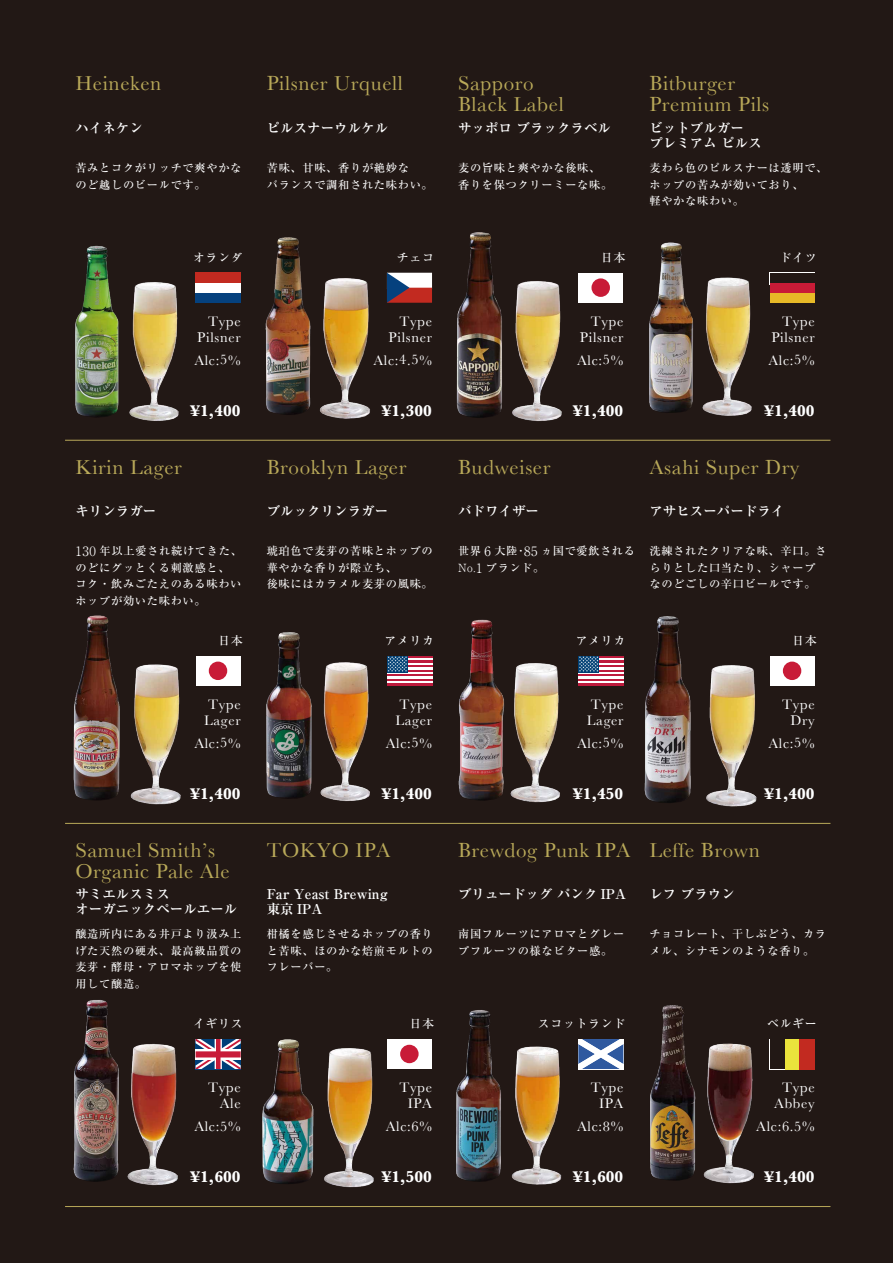
<style>
.page{position:relative;width:893px;height:1263px;background:#221815}
.page>*{position:absolute;margin:0;border:0;box-sizing:border-box;transform-origin:0 0}
.t1{font:21px/21px "Baskerville";letter-spacing:.03em;color:#b9a959}
.t2{font:700 16.2px "Baskerville";color:#fff}
.t3{font:14.4px/16.5px "Baskerville";letter-spacing:.05em;color:#fff;text-align:right}
.t4{font:700 13.5px/15px "Ryumin Pro";color:#fff}
.t5{font:500 12px "Ryumin Pro";letter-spacing:.05em;color:#fff}
.t6{font:500 11.25px/16.5px "Ryumin Pro";letter-spacing:.06em;color:#fff}
.s1{font-weight:300;font-size:12.9px}
.s2{font-weight:300}
</style>
<div class="page">
<hr style="left:65px;top:823px;width:765px;height:1px;background:#b9a959">
<img style="left:262px;top:1039px;width:112px;height:149px">
<div style="left:387px;top:1039px;width:45px;height:30px;background:#fff"></div>
<div style="left:400px;top:1045px;width:19px;height:18px;background:#c81b37;border-radius:50%"></div>
<img style="left:644px;top:616px;width:113px;height:191px">
<div style="left:770px;top:656px;width:44px;height:30px;background:#fff"></div>
<div style="left:783px;top:662px;width:18px;height:18px;background:#c81b37;border-radius:50%"></div>
<img style="left:73px;top:615px;width:108px;height:190px">
<div style="left:196px;top:656px;width:44px;height:30px;background:#fff"></div>
<div style="left:209px;top:662px;width:18px;height:18px;background:#c81b37;border-radius:50%"></div>
<img style="left:456px;top:232px;width:106px;height:189px">
<div style="left:578px;top:273px;width:45px;height:30px;background:#fff"></div>
<div style="left:591px;top:278px;width:19px;height:19px;background:#c81b37;border-radius:50%"></div>
<img style="left:75px;top:245px;width:104px;height:176px">
<div style="left:196px;top:273px;width:45px;height:30px;background:#fff"></div>
<div style="left:196px;top:273px;width:45px;height:10px;background:#c22a20"></div>
<div style="left:196px;top:293px;width:45px;height:10px;background:#05417e"></div>
<hr style="left:65px;top:440px;width:765px;height:1px;background:#b9a959">
<img style="left:649px;top:242px;width:103px;height:174px">
<div style="left:770px;top:283px;width:45px;height:10px;background:#c81b37"></div>
<div style="left:770px;top:293px;width:45px;height:10px;background:#e7b927"></div>
<img style="left:650px;top:1005px;width:103px;height:179px">
<div style="left:785px;top:1039px;width:15px;height:30px;background:#eae33c"></div>
<div style="left:800px;top:1039px;width:15px;height:30px;background:#c22a20"></div>
<img style="left:265px;top:237px;width:105px;height:182px">
<svg style="left:387px;top:273px;width:45px;height:30px"></svg>
<img style="left:73px;top:1000px;width:105px;height:186px">
<svg style="left:196px;top:1039px;width:45px;height:30px"></svg>
<img style="left:266px;top:632px;width:104px;height:170px">
<hr style="left:387px;top:656px;width:45px;height:2px;background:#bd1a3c">
<hr style="left:387px;top:658px;width:45px;height:2px;background:#fff">
<hr style="left:387px;top:660px;width:45px;height:3px;background:#bd1a3c">
<hr style="left:387px;top:663px;width:45px;height:2px;background:#fff">
<hr style="left:387px;top:665px;width:45px;height:2px;background:#bd1a3c">
<hr style="left:387px;top:667px;width:45px;height:3px;background:#fff">
<hr style="left:387px;top:670px;width:45px;height:2px;background:#bd1a3c">
<hr style="left:387px;top:672px;width:45px;height:2px;background:#fff">
<hr style="left:387px;top:674px;width:45px;height:3px;background:#bd1a3c">
<hr style="left:387px;top:677px;width:45px;height:2px;background:#fff">
<hr style="left:387px;top:679px;width:45px;height:2px;background:#bd1a3c">
<hr style="left:387px;top:681px;width:45px;height:3px;background:#fff">
<hr style="left:387px;top:684px;width:45px;height:2px;background:#bd1a3c">
<div style="left:387px;top:656px;width:21px;height:16px;background:#004074"></div>
<svg style="left:388px;top:656px;width:19px;height:16px"></svg>
<hr style="left:65px;top:1206px;width:765px;height:1px;background:#b9a959">
<img style="left:458px;top:619px;width:102px;height:184px">
<hr style="left:578px;top:656px;width:45px;height:2px;background:#bd1a3c">
<hr style="left:578px;top:658px;width:45px;height:2px;background:#fff">
<hr style="left:578px;top:660px;width:45px;height:3px;background:#bd1a3c">
<hr style="left:578px;top:663px;width:45px;height:2px;background:#fff">
<hr style="left:578px;top:665px;width:45px;height:2px;background:#bd1a3c">
<hr style="left:578px;top:667px;width:45px;height:3px;background:#fff">
<hr style="left:578px;top:670px;width:45px;height:2px;background:#bd1a3c">
<hr style="left:578px;top:672px;width:45px;height:2px;background:#fff">
<hr style="left:578px;top:674px;width:45px;height:3px;background:#bd1a3c">
<hr style="left:578px;top:677px;width:45px;height:2px;background:#fff">
<hr style="left:578px;top:679px;width:45px;height:2px;background:#bd1a3c">
<hr style="left:578px;top:681px;width:45px;height:3px;background:#fff">
<hr style="left:578px;top:684px;width:45px;height:2px;background:#bd1a3c">
<div style="left:578px;top:656px;width:21px;height:16px;background:#004074"></div>
<svg style="left:579px;top:656px;width:19px;height:16px"></svg>
<img style="left:456px;top:1010px;width:106px;height:175px">
<svg style="left:578px;top:1039px;width:45px;height:30px"></svg>
<h1 class="t1" style="left:75px;top:73px;width:87px">Heineken</h1>
<p class="t4" style="left:75px;top:119px;width:69px">ハイネケン</p>
<p class="t6" style="left:75px;top:159px;width:168px">苦みとコクがリッチで爽やかなのど越しのビールです。</p>
<p class="t5" style="left:193px;top:248px;width:51px">オランダ</p>
<p class="t3" style="left:197px;top:313px;width:45px">Type<br>Pilsner</p>
<p class="t3" style="left:194px;top:352px;width:48px">Alc:5%</p>
<h2 class="t2" style="left:190px;top:401px;width:52px">¥1,400</h2>
<h1 class="t1" style="left:75px;top:456px;width:108px">Kirin Lager</h1>
<p class="t4" style="left:75px;top:503px;width:82px">キリンラガー</p>
<p class="t6" style="left:75px;top:542px;width:168px"><span class="s1">130</span> 年以上愛され続けてきた、のどにグッとくる刺激感と、コク・飲みごたえのある味わいホップが効いた味わい。</p>
<p class="t5" style="left:218px;top:631px;width:26px">日本</p>
<p class="t3" style="left:204px;top:696px;width:38px;text-align:left">Type<br>Lager</p>
<p class="t3" style="left:194px;top:735px;width:48px">Alc:5%</p>
<h2 class="t2" style="left:190px;top:784px;width:52px">¥1,400</h2>
<h1 class="t1" style="left:75px;top:839px;width:156px">Samuel Smith’s<br>Organic Pale Ale</h1>
<p class="t4" style="left:75px;top:886px;width:163px">サミエルスミス<br>オーガニックペールエール</p>
<p class="t6" style="left:75px;top:925px;width:168px;text-align:justify">醸造所内にある井戸より汲み上げた天然の硬水、最高級品質の麦芽・酵母・アロマホップを使用して醸造。</p>
<p class="t5" style="left:193px;top:1014px;width:51px">イギリス</p>
<p class="t3" style="left:208px;top:1079px;width:34px">Type<br>Ale</p>
<p class="t3" style="left:194px;top:1118px;width:48px">Alc:5%</p>
<h2 class="t2" style="left:190px;top:1167px;width:52px">¥1,600</h2>
<h1 class="t1" style="left:267px;top:73px;width:138px">Pilsner Urquell</h1>
<p class="t4" style="left:267px;top:119px;width:123px">ピルスナーウルケル</p>
<p class="t6" style="left:267px;top:159px;width:168px">苦味、甘味、香りが絶妙な<br>バランスで調和された味わい。</p>
<p class="t5" style="left:397px;top:248px;width:39px">チェコ</p>
<p class="t3" style="left:389px;top:313px;width:45px">Type<br>Pilsner</p>
<p class="t3" style="left:373px;top:352px;width:60px">Alc:4.5%</p>
<h2 class="t2" style="left:381px;top:401px;width:52px">¥1,300</h2>
<h1 class="t1" style="left:267px;top:456px;width:141px">Brooklyn Lager</h1>
<p class="t4" style="left:267px;top:503px;width:123px">ブルックリンラガー</p>
<p class="t6" style="left:267px;top:542px;width:168px">琥珀色で麦芽の苦味とホップの華やかな香りが際立ち、<br>後味にはカラメル麦芽の風味。</p>
<p class="t5" style="left:384px;top:631px;width:51px">アメリカ</p>
<p class="t3" style="left:395px;top:696px;width:38px;text-align:left">Type<br>Lager</p>
<p class="t3" style="left:386px;top:735px;width:48px">Alc:5%</p>
<h2 class="t2" style="left:381px;top:784px;width:52px">¥1,400</h2>
<h1 class="t1" style="left:267px;top:839px;width:125px">TOKYO IPA</h1>
<p class="t4" style="left:267px;top:886px;width:122px">Far Yeast Brewing東京 IPA</p>
<p class="t6" style="left:267px;top:925px;width:168px;text-align:justify">柑橘を感じさせるホップの香りと苦味、ほのかな焙煎モルトのフレーバー。</p>
<p class="t5" style="left:410px;top:1014px;width:26px">日本</p>
<p class="t3" style="left:399px;top:1079px;width:34px;text-align:center">Type<br>IPA</p>
<p class="t3" style="left:386px;top:1118px;width:48px">Alc:6%</p>
<h2 class="t2" style="left:381px;top:1167px;width:52px">¥1,500</h2>
<h1 class="t1" style="left:458px;top:73px;width:107px">Sapporo<br>Black Label</h1>
<p class="t4" style="left:458px;top:119px;width:154px">サッポロ ブラックラベル</p>
<p class="t6" style="left:458px;top:159px;width:156px">麦の旨味と爽やかな後味、香りを保つクリーミーな味。</p>
<p class="t5" style="left:601px;top:248px;width:26px">日本</p>
<h1 class="t1" style="left:649px;top:73px;width:121px">Bitburger<br>Premium Pils</h1>
<p class="t4" style="left:649px;top:119px;width:114px">ビットブルガー<br>プレミアム ピルス</p>
<p class="t6" style="left:649px;top:159px;width:180px">麦わら色のピルスナーは透明で、ホップの苦みが効いており、<br>軽やかな味わい。</p>
<p class="t5" style="left:780px;top:248px;width:39px">ドイツ</p>
<p class="t3" style="left:580px;top:313px;width:45px">Type<br>Pilsner</p>
<p class="t3" style="left:577px;top:352px;width:48px">Alc:5%</p>
<h1 class="t1" style="left:458px;top:456px;width:94px">Budweiser</h1>
<p class="t4" style="left:458px;top:503px;width:82px">バドワイザー</p>
<h2 class="t2" style="left:573px;top:401px;width:52px">¥1,400</h2>
<p class="t6" style="left:458px;top:542px;width:178px">世界 <span class="s1">6</span> 大陸･<span class="s1">85</span> ヵ国で愛飲される<br><span class="s2">No.</span><span class="s1">1</span> ブランド。</p>
<p class="t3" style="left:771px;top:313px;width:45px">Type<br>Pilsner</p>
<p class="t3" style="left:768px;top:352px;width:48px">Alc:5%</p>
<h2 class="t2" style="left:764px;top:401px;width:52px">¥1,400</h2>
<h1 class="t1" style="left:649px;top:456px;width:152px">Asahi Super Dry</h1>
<p class="t4" style="left:649px;top:503px;width:136px">アサヒスーパードライ</p>
<p class="t6" style="left:649px;top:542px;width:178px">洗練されたクリアな味、辛口。さらりとした口当たり、シャープなのどごしの辛口ビールです。</p>
<p class="t5" style="left:576px;top:631px;width:51px">アメリカ</p>
<p class="t5" style="left:792px;top:631px;width:26px">日本</p>
<p class="t3" style="left:587px;top:696px;width:38px;text-align:left">Type<br>Lager</p>
<p class="t3" style="left:577px;top:735px;width:48px">Alc:5%</p>
<p class="t3" style="left:782px;top:696px;width:34px;text-align:center">Type<br>Dry</p>
<p class="t3" style="left:768px;top:735px;width:48px">Alc:5%</p>
<h2 class="t2" style="left:573px;top:784px;width:52px">¥1,450</h2>
<h2 class="t2" style="left:764px;top:784px;width:52px">¥1,400</h2>
<h1 class="t1" style="left:458px;top:839px;width:174px">Brewdog Punk IPA</h1>
<p class="t4" style="left:458px;top:886px;width:170px">ブリュードッグ パンク IPA</p>
<h1 class="t1" style="left:649px;top:839px;width:112px">Leffe Brown</h1>
<p class="t4" style="left:649px;top:886px;width:87px">レフ ブラウン</p>
<p class="t6" style="left:458px;top:925px;width:168px">南国フルーツにアロマとグレープフルーツの様なビター感。</p>
<p class="t6" style="left:649px;top:925px;width:178px">チョコレート、干しぶどう、カラメル、シナモンのような香り。</p>
<p class="t5" style="left:538px;top:1014px;width:89px">スコットランド</p>
<p class="t5" style="left:767px;top:1014px;width:51px">ベルギー</p>
<p class="t3" style="left:591px;top:1079px;width:34px;text-align:center">Type<br>IPA</p>
<p class="t3" style="left:577px;top:1118px;width:48px">Alc:8%</p>
<p class="t3" style="left:774px;top:1079px;width:42px;text-align:center">Type<br>Abbey</p>
<p class="t3" style="left:756px;top:1118px;width:60px">Alc:6.5%</p>
<h2 class="t2" style="left:573px;top:1167px;width:52px">¥1,600</h2>
<h2 class="t2" style="left:764px;top:1167px;width:52px">¥1,400</h2>
</div>
